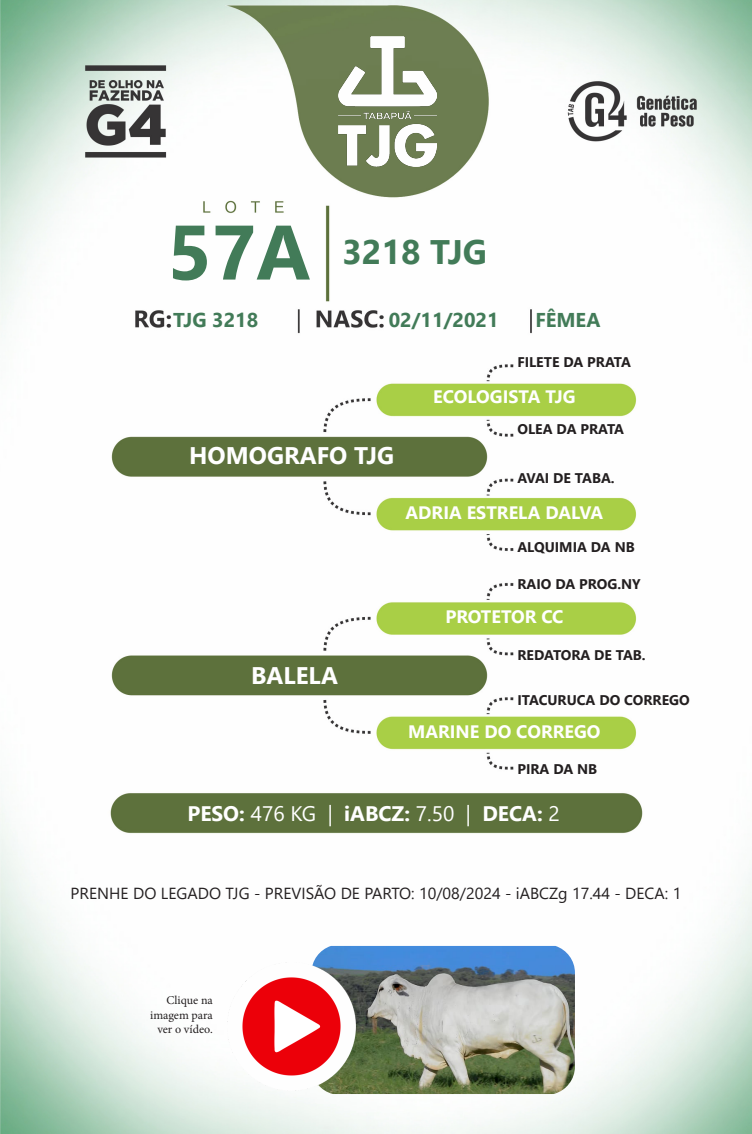
<style>
.page{position:relative;width:752px;height:1134px;background:#fff}
.page>*{position:absolute;margin:0;border:0;box-sizing:border-box;transform-origin:0 0}
.t1{font:700 77px "Segoe UI";color:#427b58}
.t2{font:700 34px "Segoe UI";color:#427b58}
.t3{font:700 24px "Segoe UI";color:#fff}
.t4{font:700 21px "Segoe UI";color:#fff}
.t5{font:700 20px "Segoe UI";color:#427b58}
.t6{font:700 18px "Segoe UI";color:#fff}
.t7{font:16px "Segoe UI";color:#231f20}
.t8{font:700 14px "Segoe UI";color:#231f20}
.t9{font:12px "Minion Pro";color:#231f20}
.s1{font-weight:400}
</style>
<div class="page">
<img style="left:0;top:0;width:751px;height:1134px">
<img style="left:338px;top:36px;width:98px;height:130px">
<img style="left:311px;top:946px;width:263px;height:148px">
<img style="left:227px;top:963px;width:128px;height:128px">
<p class="t1" style="left:167px;top:180px;width:144px">57A</p>
<p class="t2" style="left:342px;top:220px;width:146px">3218 TJG</p>
<p class="t5" style="left:173px;top:301px;width:87px">TJG 3218</p>
<p class="t5" style="left:388px;top:301px;width:111px">02/11/2021</p>
<p class="t5" style="left:535px;top:301px;width:67px">FÊMEA</p>
<p class="t8" style="left:517px;top:349px;width:115px">FILETE DA PRATA</p>
<p class="t3" style="left:189px;top:433px;width:206px">HOMOGRAFO TJG</p>
<p class="t3" style="left:251px;top:652px;width:88px">BALELA</p>
<p class="t6" style="left:433px;top:380px;width:144px">ECOLOGISTA TJG</p>
<p class="t8" style="left:517px;top:416px;width:108px">OLEA DA PRATA</p>
<p class="t8" style="left:517px;top:465px;width:99px">AVAI DE TABA.</p>
<p class="t6" style="left:405px;top:496px;width:199px">ADRIA ESTRELA DALVA</p>
<p class="t8" style="left:517px;top:534px;width:119px">ALQUIMIA DA NB</p>
<p class="t8" style="left:517px;top:571px;width:125px">RAIO DA PROG.NY</p>
<p class="t6" style="left:445px;top:600px;width:120px">PROTETOR CC</p>
<p class="t8" style="left:517px;top:642px;width:130px">REDATORA DE TAB.</p>
<p class="t8" style="left:517px;top:687px;width:174px">ITACURUCA DO CORREGO</p>
<p class="t6" style="left:408px;top:715px;width:194px">MARINE DO CORREGO</p>
<p class="t8" style="left:517px;top:756px;width:81px">PIRA DA NB</p>
<p class="t4" style="left:187px;top:793px;width:374px">PESO: <span class="s1">476 KG |</span> iABCZ: <span class="s1">7.50 |</span> DECA: <span class="s1">2</span></p>
<p class="t7" style="left:71px;top:878px;width:612px">PRENHE DO LEGADO TJG - PREVISÃO DE PARTO: 10/08/2024 - iABCZg 17.44 - DECA: 1</p>
<p class="t9" style="left:166px;top:992px;width:48px">Clique na</p>
<p class="t9" style="left:150px;top:1007px;width:64px">imagem para</p>
<p class="t9" style="left:157px;top:1021px;width:57px">ver o vídeo.</p>
</div>
